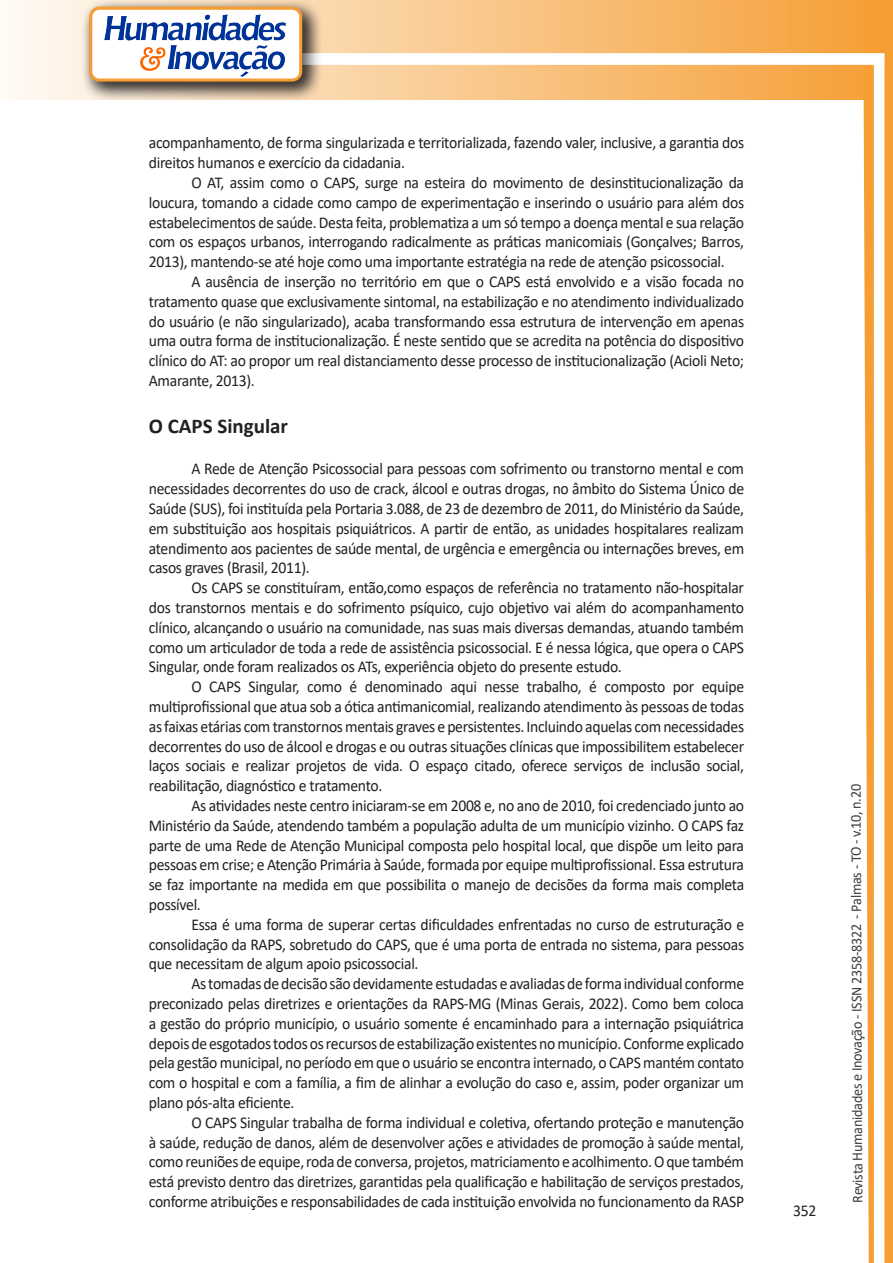
<style>
.page{position:relative;width:893px;height:1263px;background:#fff}
.page>*{position:absolute;margin:0;border:0;box-sizing:border-box;transform-origin:0 0}
.Titulo_2{font:700 21px "Calibri";color:#231f20}
.texto{font:16.5px/19.8px "Calibri";letter-spacing:-.02em;color:#231f20;text-align:justify;scale:.95 1}
.t1{font:15px "Calibri";letter-spacing:-.025em;color:#3e3e3f;scale:.95 1}
</style>
<div class="page">
<svg style="left:5px;top:0;width:858px;height:100px;background:#f9c484"></svg>
<div style="left:302px;top:53px;width:582px;height:12px;background:#fff;border:2px solid #fff"></div>
<svg style="left:863px;top:0;width:30px;height:1263px"></svg>
<div style="left:81px;top:0;width:241px;height:102px;background:#231f20;opacity:.75"></div>
<div style="left:91px;top:8px;width:210px;height:72px;background:#fff;border-radius:9px"></div>
<img style="left:104px;top:14px;width:181px;height:62px">
<div style="left:89px;top:7px;width:213px;height:75px;border:3px solid #f69e34;border-radius:9px"></div>
<p class="texto" style="left:149px;top:133px;width:628px">acompanhamento, de forma singularizada e territorializada, fazendo valer, inclusive, a garantia dos direitos humanos e exercício da cidadania.</p>
<p class="texto" style="left:149px;top:172px;width:628px;text-indent:43px">O AT, assim como o CAPS, surge na esteira do movimento de desinstitucionalização da loucura, tomando a cidade como campo de experimentação e inserindo o usuário para além dos estabelecimentos de saúde. Desta feita, problematiza a um só tempo a doença mental e sua relação com os espaços urbanos, interrogando radicalmente as práticas manicomiais (Gonçalves; Barros, 2013), mantendo-se até hoje como uma importante estratégia na rede de atenção psicossocial.</p>
<p class="texto" style="left:149px;top:271px;width:628px;text-indent:43px">A ausência de inserção no território em que o CAPS está envolvido e a visão focada no tratamento quase que exclusivamente sintomal, na estabilização e no atendimento individualizado do usuário (e não singularizado), acaba transformando essa estrutura de intervenção em apenas uma outra forma de institucionalização. É neste sentido que se acredita na potência do dispositivo clínico do AT: ao propor um real distanciamento desse processo de institucionalização (Acioli Neto; Amarante, 2013).</p>
<p class="Titulo_2" style="left:149px;top:411px;width:141px">O CAPS Singular</p>
<p class="texto" style="left:149px;top:458px;width:628px;text-indent:43px">A Rede de Atenção Psicossocial para pessoas com sofrimento ou transtorno mental e com necessidades decorrentes do uso de crack, álcool e outras drogas, no âmbito do Sistema Único de Saúde (SUS), foi instituída pela Portaria 3.088, de 23 de dezembro de 2011, do Ministério da Saúde, em substituição aos hospitais psiquiátricos. A partir de então, as unidades hospitalares realizam atendimento aos pacientes de saúde mental, de urgência e emergência ou internações breves, em casos graves (Brasil, 2011).</p>
<p class="texto" style="left:149px;top:577px;width:628px;text-indent:43px">Os CAPS se constituíram, então,como espaços de referência no tratamento não-hospitalar dos transtornos mentais e do sofrimento psíquico, cujo objetivo vai além do acompanhamento clínico, alcançando o usuário na comunidade, nas suas mais diversas demandas, atuando também como um articulador de toda a rede de assistência psicossocial. E é nessa lógica, que opera o CAPS Singular, onde foram realizados os ATs, experiência objeto do presente estudo.</p>
<p class="texto" style="left:149px;top:676px;width:628px;text-indent:43px">O CAPS Singular, como é denominado aqui nesse trabalho, é composto por equipe multiprofissional que atua sob a ótica antimanicomial, realizando atendimento às pessoas de todas as faixas etárias com transtornos mentais graves e persistentes. Incluindo aquelas com necessidades decorrentes do uso de álcool e drogas e ou outras situações clínicas que impossibilitem estabelecer laços sociais e realizar projetos de vida. O espaço citado, oferece serviços de inclusão social, reabilitação, diagnóstico e tratamento.</p>
<p class="texto" style="left:149px;top:795px;width:628px;text-indent:43px">As atividades neste centro iniciaram-se em 2008 e, no ano de 2010, foi credenciado junto ao Ministério da Saúde, atendendo também a população adulta de um município vizinho. O CAPS faz parte de uma Rede de Atenção Municipal composta pelo hospital local, que dispõe um leito para pessoas em crise; e Atenção Primária à Saúde, formada por equipe multiprofissional. Essa estrutura se faz importante na medida em que possibilita o manejo de decisões da forma mais completa possível.</p>
<p class="texto" style="left:149px;top:914px;width:628px;text-indent:43px">Essa é uma forma de superar certas dificuldades enfrentadas no curso de estruturação e consolidação da RAPS, sobretudo do CAPS, que é uma porta de entrada no sistema, para pessoas que necessitam de algum apoio psicossocial.</p>
<p class="texto" style="left:149px;top:973px;width:628px;text-indent:43px">Astomadasdedecisãosãodevidamente estudadas e avaliadasde forma individual conforme preconizado pelas diretrizes e orientações da RAPS-MG (Minas Gerais, 2022). Como bem coloca a gestão do próprio município, o usuário somente é encaminhado para a internação psiquiátrica depoisdeesgotadostodososrecursosdeestabilizaçãoexistentesnomunicípio.Conformeexplicado pela gestão municipal, no período em que o usuário se encontra internado, o CAPS mantém contato com o hospital e com a família, a fim de alinhar a evolução do caso e, assim, poder organizar um plano pós-alta eficiente.</p>
<p class="texto" style="left:149px;top:1112px;width:628px;text-indent:43px">O CAPS Singular trabalha de forma individual e coletiva, ofertando proteção e manutenção à saúde, redução de danos, além de desenvolver ações e atividades de promoção à saúde mental, comoreuniõesde equipe,rodade conversa,projetos,matriciamentoe acolhimento.Oque também está previsto dentro das diretrizes, garantidas pela qualificação e habilitação de serviços prestados, conforme atribuições e responsabilidades de cada instituição envolvida no funcionamento da RASP</p>
<p class="texto" style="left:793px;top:1200px;width:26px">352</p>
<p class="t1" style="left:846px;top:1203px;width:442px;rotate:-90deg">Revista Humanidades e Inovação - ISSN 2358-8322 - Palmas - TO - v.10, n.20</p>
</div>
